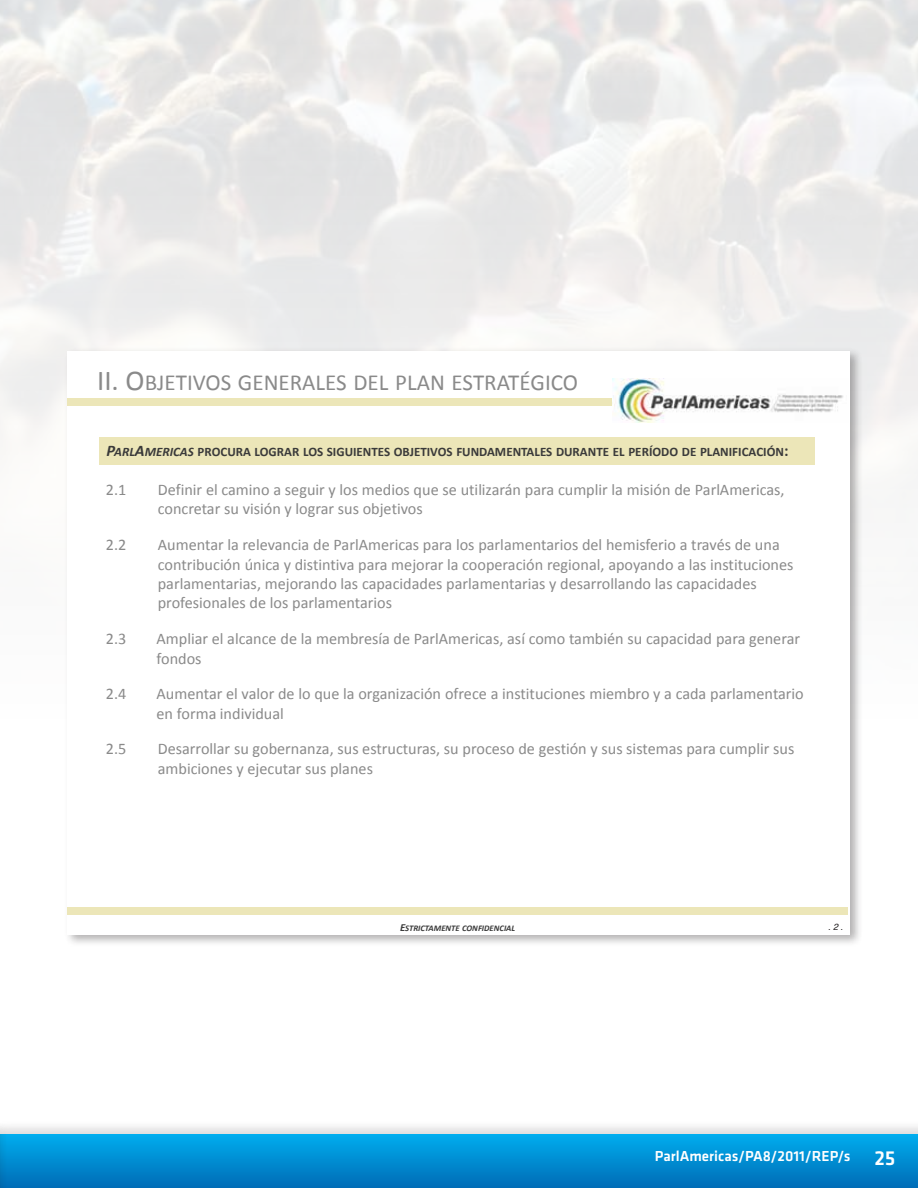
<style>
.page{position:relative;width:918px;height:1188px;background:#fff}
.page>*{position:absolute;margin:0;border:0;box-sizing:border-box;transform-origin:0 0}
.t1{font:22.95px "Calibri";color:#8a8a8a}
.t2{font:16.2px/19.5px "Calibri";color:#8a8a8a}
.t3{font:500 15px "Klavika";color:#fff}
.t4{font:700 12.9px "Calibri";color:#3a3a3a}
.t5{font:italic 9px "Helvetica";color:#231f20}
.t6{font:italic 700 8.7px "Calibri";letter-spacing:-.005em;color:#3a3a3a}
.s1{font-size:28.8px}
.s2{font-style:italic;font-size:16.2px}
.s3{font-style:italic}
.s4{font-size:16.2px}
.s5{font-size:10.8px}
.s6{font-size:21px}
</style>
<div class="page">
<div style="left:0;top:1120px;width:918px;height:68px;background:#231f20;opacity:.15"></div>
<div style="left:0;top:1134px;width:918px;height:54px;background:linear-gradient(to bottom,#00adee,#006db7)"></div>
<div style="left:0;top:1120px;width:8px;height:68px;background:#231f20;opacity:.15"></div>
<div style="left:64px;top:347px;width:800px;height:600px;background:#231f20;opacity:.35"></div>
<div style="left:68px;top:351px;width:781px;height:583px;background:#fff"></div>
<div style="left:68px;top:908px;width:780px;height:7px;background:#ece6b8"></div>
<div style="left:68px;top:398px;width:613px;height:8px;background:#ece6b8"></div>
<img style="left:613px;top:378px;width:230px;height:45px">
<div style="left:99px;top:437px;width:715px;height:28px;background:#ece6b8"></div>
<h1 class="t1" style="left:97px;top:368px;width:483px"><span class="s1">II. O</span>BJETIVOS GENERALES DEL PLAN ESTRATÉGICO</h1>
<p class="t4" style="left:106px;top:444px;width:684px"><span class="s2">P</span><span class="s3">ARL</span><span class="s2">A</span><span class="s3">MERICAS</span> PROCURA LOGRAR LOS SIGUIENTES OBJETIVOS FUNDAMENTALES DURANTE EL PERÍODO DE PLANIFICACIÓN<span class="s4">:</span></p>
<p class="t2" style="left:106px;top:480px;width:22px">2.1</p>
<p class="t2" style="left:158px;top:480px;width:628px">Definir el camino a seguir y los medios que se utilizarán para cumplir la misión de ParlAmericas, concretar su visión y lograr sus objetivos</p>
<p class="t2" style="left:106px;top:535px;width:22px">2.2</p>
<p class="t2" style="left:158px;top:535px;width:637px">Aumentar la relevancia de ParlAmericas para los parlamentarios del hemisferio a través de una contribución única y distintiva para mejorar la cooperación regional, apoyando a las instituciones parlamentarias, mejorando las capacidades parlamentarias y desarrollando las capacidades profesionales de los parlamentarios</p>
<p class="t2" style="left:106px;top:629px;width:22px">2.3</p>
<p class="t2" style="left:156px;top:629px;width:645px">Ampliar el alcance de la membresía de ParlAmericas, así como también su capacidad para generar fondos</p>
<p class="t2" style="left:106px;top:684px;width:22px">2.4</p>
<p class="t2" style="left:157px;top:684px;width:649px">Aumentar el valor de lo que la organización ofrece a instituciones miembro y a cada parlamentario en forma individual</p>
<p class="t2" style="left:106px;top:739px;width:22px">2.5</p>
<p class="t2" style="left:158px;top:739px;width:638px">Desarrollar su gobernanza, sus estructuras, su proceso de gestión y sus sistemas para cumplir sus ambiciones y ejecutar sus planes</p>
<p class="t6" style="left:400px;top:922px;width:117px"><span class="s5">E</span>STRICTAMENTE CONFIDENCIAL</p>
<p class="t5" style="left:828px;top:920px;width:16px">.2.</p>
<p class="t3" style="left:655px;top:1146px;width:242px">ParlAmericas/PA8/2011/REP/s <span class="s6">25</span></p>
</div>
